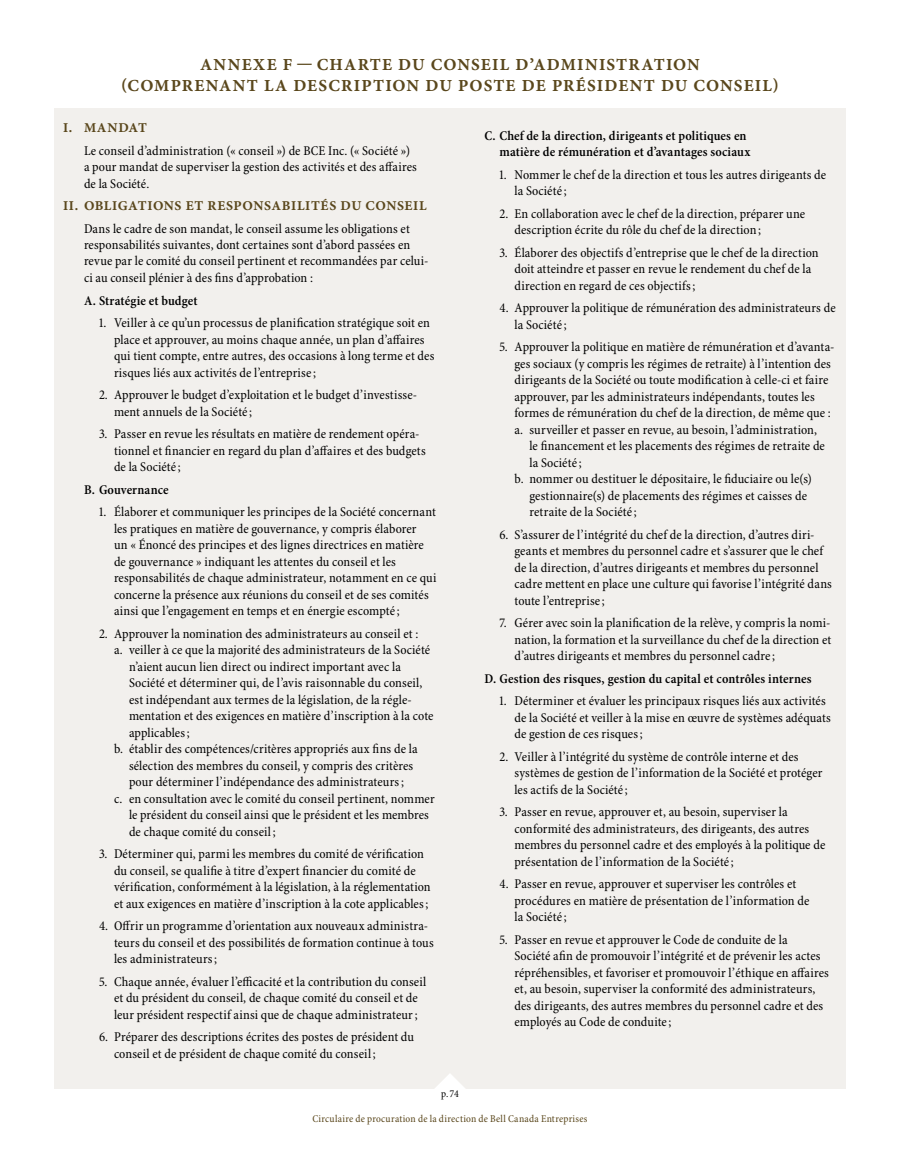
<style>
.page{position:relative;width:918px;height:1161px;background:#fff}
.page>*{position:absolute;margin:0;border:0;box-sizing:border-box;transform-origin:0 0}
.t1{font:16.8px "Minion Pro Bold Capt";color:#5a471c}
.t2{font:condensed 13.5px/16.5px "Minion Pro";letter-spacing:.005em;color:#000}
.t3{font:600 condensed 13.5px/16.5px "Minion Pro";letter-spacing:.005em;color:#000;text-align:right}
.t4{font:13.5px "Minion Pro Bold Capt";color:#5a471c}
.t5{font:condensed 10.5px "Minion Pro";letter-spacing:.025em;color:#5a471c}
.t6{font:condensed 10.5px "Minion Pro";color:#000}
</style>
<div class="page">
<div style="left:54px;top:108px;width:792px;height:981px;background:#f2f0ed"></div>
<svg style="left:435px;top:1074px;width:30px;height:15px"></svg>
<p class="t1" style="left:200px;top:54px;width:28px">ANNEXE</p>
<p class="t1" style="left:283px;top:54px;width:60px">F—CHARTE</p>
<p class="t1" style="left:398px;top:54px;width:45px">DU CONSEIL</p>
<p class="t1" style="left:516px;top:54px;width:31px">D’ADMINISTRATION</p>
<p class="t1" style="left:121px;top:75px;width:21px">(COMPRENANT</p>
<p class="t1" style="left:264px;top:75px;width:42px">LA DESCRIPTION</p>
<p class="t1" style="left:426px;top:75px;width:45px">DU POSTE</p>
<p class="t1" style="left:522px;top:75px;width:43px">DE PRÉSIDENT</p>
<p class="t1" style="left:661px;top:75px;width:45px">DU CONSEIL</p>
<p class="t1" style="left:773px;top:75px;width:8px">)</p>
<p class="t4" style="left:63px;top:120px;width:45px">I. MANDAT</p>
<p class="t2" style="left:84px;top:142px;width:334px">Le conseil d’administration (« conseil ») de BCE Inc. (« Société ») a pour mandat de superviser la gestion des activités et des affaires de la Société.</p>
<p class="t4" style="left:63px;top:198px;width:42px">II. OBLIGATIONS</p>
<p class="t4" style="left:186px;top:198px;width:32px">ET RESPONSABILITÉS</p>
<p class="t4" style="left:341px;top:198px;width:35px">DU CONSEIL</p>
<p class="t2" style="left:84px;top:220px;width:345px">Dans le cadre de son mandat, le conseil assume les obligations et responsabilités suivantes, dont certaines sont d’abord passées en revue par le comité du conseil pertinent et recommandées par celui&shy;ci au conseil plénier à des fins d’approbation :</p>
<p class="t3" style="left:84px;top:292px;width:115px">A. Stratégie et budget</p>
<p class="t2" style="left:114px;top:315px;width:322px;text-indent:-15px">1. Veiller à ce qu’un processus de planification stratégique soit en place et approuver, au moins chaque année, un plan d’affaires qui tient compte, entre autres, des occasions à long terme et des risques liés aux activités de l’entreprise;</p>
<p class="t2" style="left:114px;top:387px;width:305px;text-indent:-15px">2. Approuver le budget d’exploitation et le budget d’investisse&shy;ment annuels de la Société;</p>
<p class="t2" style="left:114px;top:426px;width:313px;text-indent:-15px">3. Passer en revue les résultats en matière de rendement opéra&shy;tionnel et financier en regard du plan d’affaires et des budgets de la Société;</p>
<p class="t3" style="left:84px;top:481px;width:86px">B. Gouvernance</p>
<p class="t2" style="left:114px;top:504px;width:324px;text-indent:-15px">1. Élaborer et communiquer les principes de la Société concernant les pratiques en matière de gouvernance, y compris élaborer<br>un « Énoncé des principes et des lignes directrices en matière de gouvernance » indiquant les attentes du conseil et les responsabilités de chaque administrateur, notamment en ce qui concerne la présence aux réunions du conseil et de ses comités ainsi que l’engagement en temps et en énergie escompté;</p>
<p class="t2" style="left:99px;top:625px;width:321px">2. Approuver la nomination des administrateurs au conseil et :</p>
<p class="t2" style="left:114px;top:642px;width:318px">a. veiller à ce que la majorité des administrateurs de la Société</p>
<p class="t2" style="left:129px;top:658px;width:273px">n’aient aucun lien direct ou indirect important avec la</p>
<p class="t2" style="left:129px;top:675px;width:295px">Société et déterminer qui, de l’avis raisonnable du conseil,</p>
<p class="t2" style="left:129px;top:691px;width:284px">est indépendant aux termes de la législation, de la régle-</p>
<p class="t2" style="left:129px;top:708px;width:306px">mentation et des exigences en matière d’inscription à la cote</p>
<p class="t2" style="left:129px;top:724px;width:62px">applicables;</p>
<p class="t2" style="left:114px;top:741px;width:305px">b. établir des compétences/critères appropriés aux fins de la</p>
<p class="t2" style="left:129px;top:757px;width:286px">sélection des membres du conseil, y compris des critères</p>
<p class="t2" style="left:129px;top:774px;width:276px">pour déterminer l’indépendance des administrateurs;</p>
<p class="t2" style="left:114px;top:790px;width:322px">c. en consultation avec le comité du conseil pertinent, nommer</p>
<p class="t2" style="left:129px;top:807px;width:302px">le président du conseil ainsi que le président et les membres</p>
<p class="t2" style="left:129px;top:823px;width:148px">de chaque comité du conseil ;</p>
<p class="t2" style="left:114px;top:846px;width:318px;text-indent:-15px">3. Déterminer qui, parmi les membres du comité de vérification du conseil, se qualifie à titre d’expert financier du comité de vérification, conformément à la législation, à la réglementation et aux exigences en matière d’inscription à la cote applicables;</p>
<p class="t2" style="left:114px;top:918px;width:321px;text-indent:-15px">4. Offrir un programme d’orientation aux nouveaux administra&shy;teurs du conseil et des possibilités de formation continue à tous les administrateurs;</p>
<p class="t2" style="left:99px;top:973px;width:329px;text-align:center">5. Chaque année, évaluer l’efficacité et la contribution du conseil et du président du conseil, de chaque comité du conseil et de leur président respectif ainsi que de chaque administrateur;</p>
<p class="t2" style="left:114px;top:1029px;width:302px;text-indent:-15px">6. Préparer des descriptions écrites des postes de président du conseil et de président de chaque comité du conseil ;</p>
<p class="t6" style="left:441px;top:1088px;width:19px">p. 74</p>
<p class="t3" style="left:484px;top:127px;width:267px">C. Chef de la direction, dirigeants et politiques en matière de rémunération et d’avantages sociaux</p>
<p class="t2" style="left:514px;top:166px;width:313px;text-indent:-15px">1. Nommer le chef de la direction et tous les autres dirigeants de la Société;</p>
<p class="t2" style="left:514px;top:205px;width:292px;text-indent:-15px">2. En collaboration avec le chef de la direction, préparer une description écrite du rôle du chef de la direction;</p>
<p class="t2" style="left:514px;top:244px;width:306px;text-indent:-15px">3. Élaborer des objectifs d’entreprise que le chef de la direction doit atteindre et passer en revue le rendement du chef de la direction en regard de ces objectifs;</p>
<p class="t2" style="left:514px;top:300px;width:323px;text-indent:-15px">4. Approuver la politique de rémunération des administrateurs de la Société;</p>
<p class="t2" style="left:514px;top:339px;width:321px;text-indent:-15px">5. Approuver la politique en matière de rémunération et d’avanta&shy;ges sociaux (y compris les régimes de retraite) à l’intention des dirigeants de la Société ou toute modification à celle-ci et faire approuver, par les administrateurs indépendants, toutes les formes de rémunération du chef de la direction, de même que : a. surveiller et passer en revue, au besoin, l’administration,</p>
<p class="t2" style="left:530px;top:438px;width:297px">le financement et les placements des régimes de retraite de</p>
<p class="t2" style="left:530px;top:454px;width:54px">la Société;</p>
<p class="t2" style="left:515px;top:471px;width:299px">b. nommer ou destituer le dépositaire, le fiduciaire ou le(s)</p>
<p class="t2" style="left:530px;top:487px;width:279px">gestionnaire(s) de placements des régimes et caisses de</p>
<p class="t2" style="left:530px;top:504px;width:109px">retraite de la Société;</p>
<p class="t2" style="left:514px;top:526px;width:319px;text-indent:-15px">6. S’assurer de l’intégrité du chef de la direction, d’autres diri&shy;geants et membres du personnel cadre et s’assurer que le chef de la direction, d’autres dirigeants et membres du personnel cadre mettent en place une culture qui favorise l’intégrité dans toute l’entreprise;</p>
<p class="t2" style="left:514px;top:615px;width:318px;text-align:justify;text-indent:-15px">7. Gérer avec soin la planification de la relève, y compris la nomi&shy;nation, la formation et la surveillance du chef de la direction et d’autres dirigeants et membres du personnel cadre;</p>
<p class="t3" style="left:485px;top:670px;width:329px">D. Gestion des risques, gestion du capital et contrôles internes</p>
<p class="t2" style="left:514px;top:693px;width:318px;text-indent:-15px">1. Déterminer et évaluer les principaux risques liés aux activités de la Société et veiller à la mise en œuvre de systèmes adéquats de gestion de ces risques;</p>
<p class="t2" style="left:514px;top:748px;width:309px;text-indent:-15px">2. Veiller à l’intégrité du système de contrôle interne et des systèmes de gestion de l’information de la Société et protéger les actifs de la Société;</p>
<p class="t2" style="left:514px;top:804px;width:312px;text-indent:-15px">3. Passer en revue, approuver et, au besoin, superviser la conformité des administrateurs, des dirigeants, des autres membres du personnel cadre et des employés à la politique de présentation de l’information de la Société;</p>
<p class="t2" style="left:514px;top:876px;width:296px;text-indent:-15px">4. Passer en revue, approuver et superviser les contrôles et procédures en matière de présentation de l’information de la Société;</p>
<p class="t2" style="left:514px;top:931px;width:316px;text-indent:-15px">5. Passer en revue et approuver le Code de conduite de la<br>Société afin de promouvoir l’intégrité et de prévenir les actes répréhensibles, et favoriser et promouvoir l’éthique en affaires et, au besoin, superviser la conformité des administrateurs, des dirigeants, des autres membres du personnel cadre et des employés au Code de conduite;</p>
<p class="t5" style="left:312px;top:1112px;width:277px">Circulaire de procuration de la direction de Bell Canada Entreprises</p>
</div>
